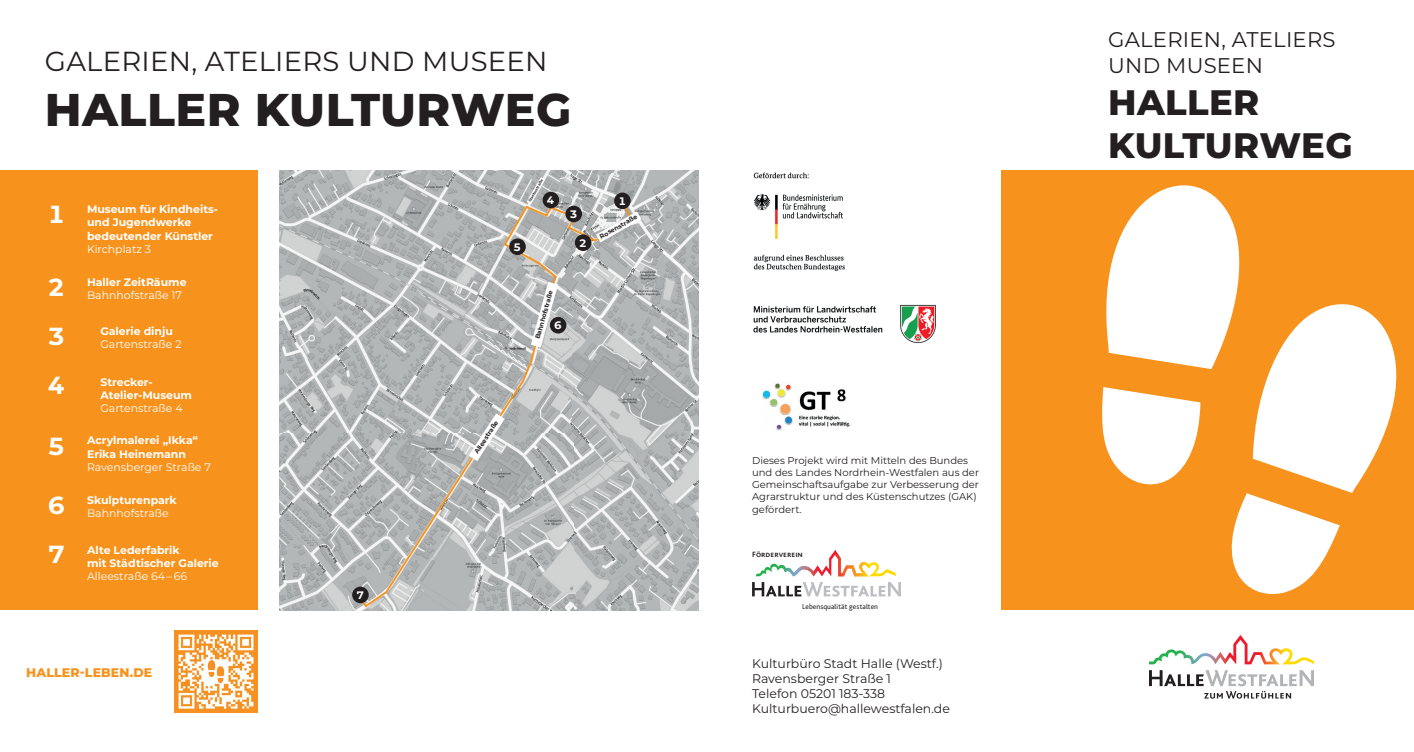
<style>
.page{position:relative;width:1414px;height:752px;background:#fff}
.page>*{position:absolute;margin:0;border:0;box-sizing:border-box;transform-origin:0 0}
.t1{font:800 45.75px "Montserrat";letter-spacing:.01em;color:#231f20}
.t2{font:800 35.38px/42.4px "Montserrat";letter-spacing:.01em;color:#231f20}
.t3{font:27.5px "Montserrat";letter-spacing:.01em;color:#231f20}
.t4{font:700 24.62px "Montserrat";color:#fff}
.t5{font:21.25px/25.5px "Montserrat";letter-spacing:.01em;color:#231f20}
.t6{font:12.5px/15px "Montserrat";color:#231f20}
.t7{font:800 12.5px "Montserrat";letter-spacing:.01em;color:#f7931d}
.t8{font:700 10.88px/13.1px "Montserrat";color:#fff}
.t9{font:10.88px "Montserrat";color:#fff}
.t10{font:10px/12px "Montserrat";color:#231f20}
.t11{font:700 8px "Bliss Pro";letter-spacing:.01em;color:#231f20}
.t12{font:7.38px "Bliss Pro";letter-spacing:.01em;color:#231f20}
.t13{font:700 6.38px "Montserrat";color:#231f20}
.t14{font:700 3.62px "Montserrat";color:#231f20}
</style>
<div class="page">
<img style="left:279px;top:170px;width:419px;height:440px">
<svg style="left:360px;top:203px;width:273px;height:405px;background:#b8bab9"></svg>
<svg style="left:469px;top:413px;width:36px;height:48px"></svg>
<svg style="left:531px;top:282px;width:27px;height:65px"></svg>
<svg style="left:596px;top:211px;width:45px;height:31px"></svg>
<svg style="left:527px;top:177px;width:18px;height:27px"></svg>
<div style="left:550px;top:317px;width:16px;height:16px;background:#231f20;border-radius:50%"></div>
<div style="left:575px;top:234px;width:16px;height:17px;background:#231f20;border-radius:50%"></div>
<div style="left:509px;top:238px;width:17px;height:17px;background:#231f20;border-radius:50%"></div>
<div style="left:543px;top:192px;width:16px;height:16px;background:#231f20;border-radius:50%"></div>
<div style="left:565px;top:205px;width:17px;height:17px;background:#231f20;border-radius:50%"></div>
<div style="left:614px;top:192px;width:17px;height:17px;background:#231f20;border-radius:50%"></div>
<div style="left:352px;top:586px;width:17px;height:17px;background:#231f20;border-radius:50%"></div>
<div style="left:1001px;top:170px;width:413px;height:439px;background:#f7931d"></div>
<svg style="left:1149px;top:635px;width:165px;height:63px"></svg>
<div style="left:0;top:170px;width:258px;height:439px;background:#f7931d"></div>
<svg style="left:1231px;top:304px;width:166px;height:290px;fill:#fff"></svg>
<svg style="left:1102px;top:185px;width:143px;height:312px;fill:#fff"></svg>
<img style="left:175px;top:630px;width:83px;height:82px">
<img style="left:753px;top:172px;width:92px;height:99px">
<img style="left:753px;top:304px;width:183px;height:40px">
<img style="left:762px;top:383px;width:89px;height:48px">
<svg style="left:752px;top:550px;width:149px;height:46px"></svg>
<svg style="left:870px;top:550px;width:25px;height:22px"></svg>
<h3 class="t3" style="left:45px;top:42px;width:504px">GALERIEN, ATELIERS UND MUSEEN</h3>
<h1 class="t1" style="left:45px;top:76px;width:528px">HALLER KULTURWEG</h1>
<h3 class="t4" style="left:48px;top:197px;width:19px">1</h3>
<p class="t8" style="left:87px;top:202px;width:133px">Museum für Kindheits&shy;und Jugendwerke bedeutender Künstler</p>
<p class="t9" style="left:87px;top:241px;width:66px">Kirchplatz 3</p>
<h3 class="t4" style="left:48px;top:269px;width:19px">2</h3>
<p class="t8" style="left:87px;top:274px;width:101px">Haller ZeitRäume</p>
<p class="t9" style="left:87px;top:287px;width:96px">Bahnhofstraße 17</p>
<h3 class="t4" style="left:48px;top:318px;width:19px">3</h3>
<h3 class="t4" style="left:48px;top:367px;width:19px">4</h3>
<p class="t8" style="left:100px;top:324px;width:74px">Galerie dinju</p>
<p class="t9" style="left:100px;top:336px;width:83px">Gartenstraße 2</p>
<p class="t8" style="left:100px;top:375px;width:93px">Strecker-<br>Atelier-Museum</p>
<p class="t9" style="left:100px;top:400px;width:84px">Gartenstraße 4</p>
<h3 class="t4" style="left:48px;top:428px;width:19px">5</h3>
<p class="t8" style="left:87px;top:433px;width:112px">Acrylmalerei „Ikka“<br>Erika Heinemann</p>
<p class="t9" style="left:87px;top:459px;width:125px">Ravensberger Straße 7</p>
<h3 class="t4" style="left:48px;top:486px;width:19px">6</h3>
<p class="t8" style="left:87px;top:492px;width:91px">Skulpturenpark</p>
<p class="t9" style="left:87px;top:505px;width:83px">Bahnhofstraße</p>
<h3 class="t4" style="left:48px;top:536px;width:19px">7</h3>
<p class="t8" style="left:87px;top:542px;width:133px">Alte Lederfabrik<br>mit Städtischer Galerie</p>
<p class="t9" style="left:87px;top:568px;width:101px">Alleestraße 64 – 66</p>
<p class="t8" style="left:356px;top:588px;width:9px">7</p>
<p class="t14" style="left:527px;top:200px;width:27px;rotate:-60deg">Graebestraße</p>
<p class="t8" style="left:547px;top:193px;width:9px">4</p>
<p class="t8" style="left:513px;top:239px;width:9px">5</p>
<p class="t8" style="left:570px;top:207px;width:9px">3</p>
<p class="t8" style="left:579px;top:235px;width:9px">2</p>
<p class="t8" style="left:618px;top:193px;width:9px">1</p>
<p class="t13" style="left:598px;top:232px;width:44px;rotate:-29deg">Rosenstraße</p>
<p class="t13" style="left:533px;top:337px;width:52px;rotate:-74deg">Bahnhofstraße</p>
<p class="t8" style="left:554px;top:318px;width:9px">6</p>
<p class="t13" style="left:472px;top:450px;width:40px;rotate:-57deg">Alleestraße</p>
<p class="t7" style="left:26px;top:663px;width:128px">HALLER-LEBEN.DE</p>
<p class="t10" style="left:752px;top:454px;width:228px">Dieses Projekt wird mit Mitteln des Bundes und des Landes Nordrhein-Westfalen aus der Gemeinschaftsaufgabe zur Verbesserung der Agrarstruktur und des Küstenschutzes (GAK) gefördert.</p>
<p class="t11" style="left:752px;top:549px;width:52px">FÖRDERVEREIN</p>
<p class="t12" style="left:802px;top:601px;width:77px">Lebensqualität gestalten</p>
<p class="t6" style="left:752px;top:655px;width:199px">Kulturbüro Stadt Halle (Westf.)<br>Ravensberger Straße 1<br>Telefon 05201 183-338<br>Kulturbuero@hallewestfalen.de</p>
<h3 class="t5" style="left:1108px;top:26px;width:229px">GALERIEN, ATELIERS<br>UND MUSEEN</h3>
<h2 class="t2" style="left:1108px;top:79px;width:246px">HALLER<br>KULTURWEG</h2>
</div>
